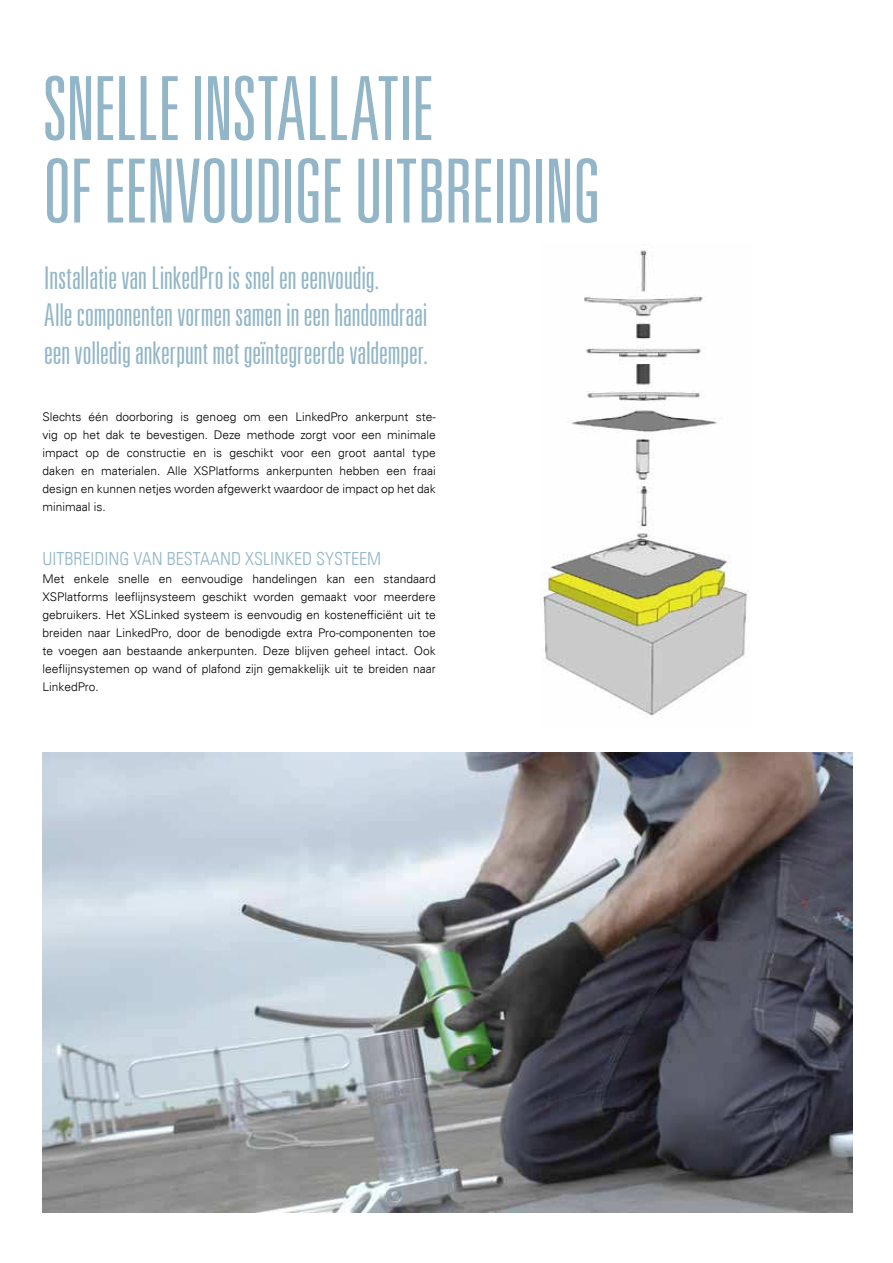
<style>
.page{position:relative;width:893px;height:1263px;background:#fff}
.page>*{position:absolute;margin:0;border:0;box-sizing:border-box;transform-origin:0 0}
.t1{font:300 ultra-condensed 88.5px/82.5px "Univers LT";letter-spacing:-.025em;color:#92b6c7}
.t2{font:300 ultra-condensed 31.5px/37.5px "Univers LT";color:#92b6c7}
.t3{font:300 condensed 18px "Univers LT";color:#92b6c7}
.t4{font:300 12px/18px "Univers LT";color:#000;text-align:justify}
</style>
<div class="page">
<img style="left:542px;top:250px;width:207px;height:466px">
<img style="left:42px;top:752px;width:810px;height:461px">
<h1 class="t1" style="left:43px;top:65px;width:560px">snelle installatie<br>of eenvoudige uitBreiding</h1>
<h2 class="t2" style="left:44px;top:258px;width:385px">installatie van linkedPro is snel en eenvoudig.<br>alle componenten vormen samen in een handomdraai een volledig ankerpunt met geïntegreerde valdemper.</h2>
<p class="t4" style="left:43px;top:408px;width:395px">Slechts één doorboring is genoeg om een LinkedPro ankerpunt ste&shy;vig op het dak te bevestigen. Deze methode zorgt voor een minimale impact op de constructie en is geschikt voor een groot aantal type daken en materialen. Alle XSPlatforms ankerpunten hebben een fraai design en kunnen netjes worden afgewerkt waardoor de impact op het dak minimaal is.</p>
<h3 class="t3" style="left:43px;top:549px;width:340px">UITBREIDING VAN BESTAAND XSLINKED SYSTEEM</h3>
<p class="t4" style="left:43px;top:570px;width:395px">Met enkele snelle en eenvoudige handelingen kan een standaard XSPlatforms leeflijnsysteem geschikt worden gemaakt voor meerdere gebruikers. Het XSLinked systeem is eenvoudig en kostenefficiënt uit te breiden naar LinkedPro, door de benodigde extra Pro-componenten toe te voegen aan bestaande ankerpunten. Deze blijven geheel intact. Ook leeflijnsystemen op wand of plafond zijn gemakkelijk uit te breiden naar LinkedPro.</p>
</div>
